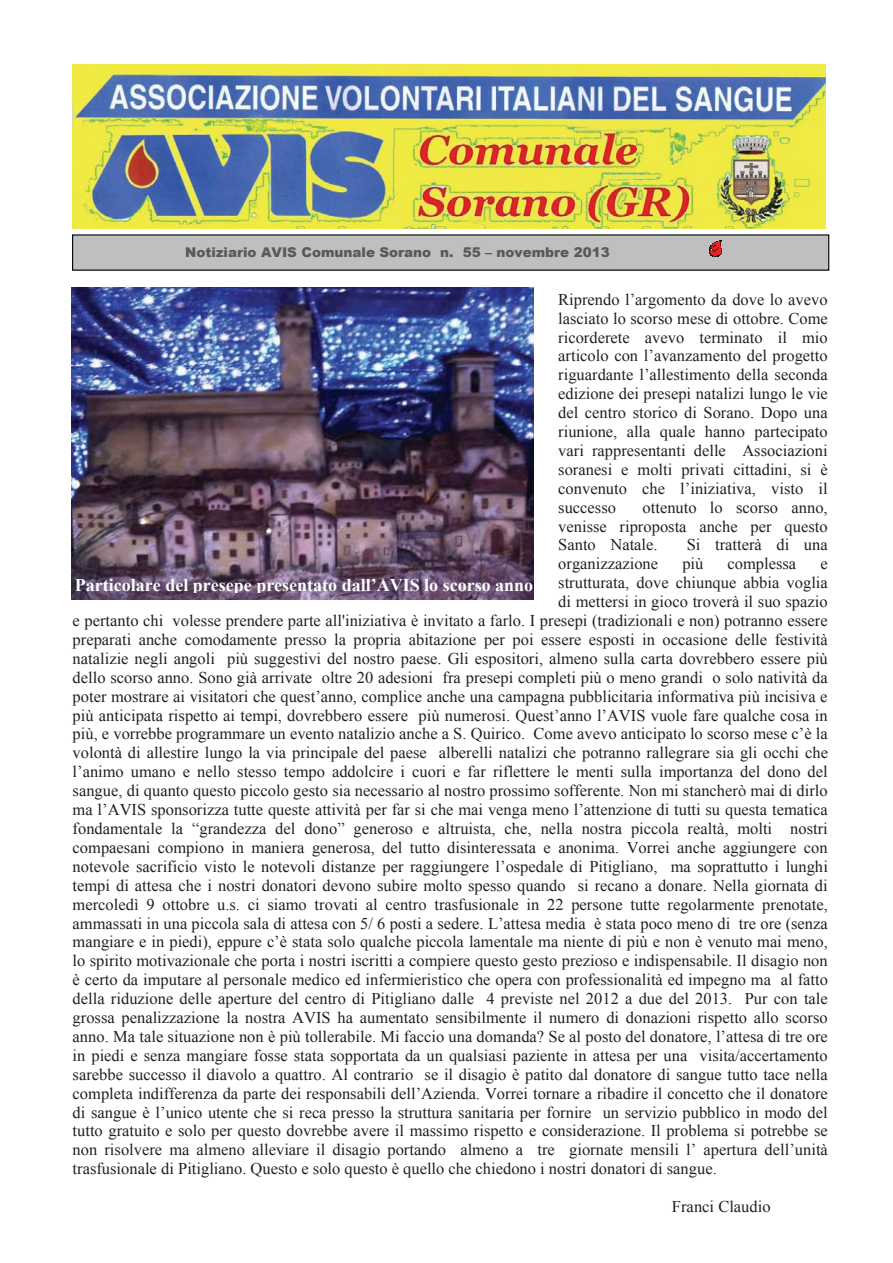
<style>
.page{position:relative;width:893px;height:1263px;background:#fff}
.page>*{position:absolute;margin:0;border:0;box-sizing:border-box;transform-origin:0 0}
.t1{font:700 18px "Times New Roman";color:#fff}
.t2{font:16.35px/18.9px "Times New Roman";color:#231f20;text-align:justify}
.t3{font:900 13.5px "Arial";color:#58595b}
</style>
<div class="page">
<img style="left:73px;top:64px;width:753px;height:164px">
<div style="left:73px;top:235px;width:756px;height:35px;background:#c0bfc0"></div>
<svg style="left:709px;top:241px;width:12px;height:16px"></svg>
<img style="left:71px;top:287px;width:463px;height:312px">
<p class="t3" style="left:185px;top:242px;width:426px">Notiziario AVIS Comunale Sorano n. 55 – novembre 2013</p>
<p class="t2" style="left:558px;top:290px;width:271px">Riprendo l’argomento da dove lo avevo lasciato lo scorso mese di ottobre. Come ricorderete avevo terminato il mio articolo con l’avanzamento del progetto riguardante l’allestimento della seconda edizione dei presepi natalizi lungo le vie del centro storico di Sorano. Dopo una riunione, alla quale hanno partecipato vari rappresentanti delle Associazioni soranesi e molti privati cittadini, si è convenuto che l’iniziativa, visto il successo</p>
<p class="t2" style="left:558px;top:498px;width:271px;text-indent:84px">ottenuto lo scorso anno, venisse riproposta anche per questo Santo Natale.</p>
<p class="t2" style="left:687px;top:536px;width:142px">Si tratterà di una</p>
<p class="t2" style="left:558px;top:554px;width:101px">organizzazione</p>
<p class="t2" style="left:682px;top:554px;width:23px">più</p>
<p class="t2" style="left:727px;top:554px;width:70px">complessa</p>
<p class="t2" style="left:820px;top:554px;width:9px">e</p>
<p class="t2" style="left:558px;top:573px;width:271px">strutturata, dove chiunque abbia voglia</p>
<p class="t2" style="left:558px;top:592px;width:271px">di mettersi in gioco troverà il suo spazio</p>
<p class="t2" style="left:73px;top:611px;width:756px">e pertanto chi volesse prendere parte all'iniziativa è invitato a farlo. I presepi (tradizionali e non) potranno essere</p>
<p class="t2" style="left:73px;top:630px;width:757px">preparati anche comodamente presso la propria abitazione per poi essere esposti in occasione delle festività</p>
<p class="t2" style="left:73px;top:649px;width:757px">natalizie negli angoli più suggestivi del nostro paese. Gli espositori, almeno sulla carta dovrebbero essere più</p>
<p class="t2" style="left:73px;top:668px;width:757px">dello scorso anno. Sono già arrivate oltre 20 adesioni fra presepi completi più o meno grandi o solo natività da</p>
<p class="t2" style="left:73px;top:687px;width:756px">poter mostrare ai visitatori che quest’anno, complice anche una campagna pubblicitaria informativa più incisiva e</p>
<p class="t2" style="left:73px;top:706px;width:756px">più anticipata rispetto ai tempi, dovrebbero essere più numerosi. Quest’anno l’AVIS vuole fare qualche cosa in</p>
<p class="t2" style="left:73px;top:725px;width:757px">più, e vorrebbe programmare un evento natalizio anche a S. Quirico. Come avevo anticipato lo scorso mese c’è la</p>
<p class="t2" style="left:73px;top:743px;width:757px">volontà di allestire lungo la via principale del paese alberelli natalizi che potranno rallegrare sia gli occhi che</p>
<p class="t2" style="left:73px;top:762px;width:757px">l’animo umano e nello stesso tempo addolcire i cuori e far riflettere le menti sulla importanza del dono del</p>
<p class="t2" style="left:73px;top:781px;width:757px">sangue, di quanto questo piccolo gesto sia necessario al nostro prossimo sofferente. Non mi stancherò mai di dirlo</p>
<p class="t2" style="left:73px;top:800px;width:757px">ma l’AVIS sponsorizza tutte queste attività per far si che mai venga meno l’attenzione di tutti su questa tematica</p>
<p class="t2" style="left:73px;top:819px;width:757px">fondamentale la “grandezza del dono” generoso e altruista, che, nella nostra piccola realtà, molti nostri</p>
<p class="t2" style="left:73px;top:838px;width:756px">compaesani compiono in maniera generosa, del tutto disinteressata e anonima. Vorrei anche aggiungere con</p>
<p class="t2" style="left:73px;top:857px;width:757px">notevole sacrificio visto le notevoli distanze per raggiungere l’ospedale di Pitigliano, ma soprattutto i lunghi</p>
<p class="t2" style="left:73px;top:876px;width:757px">tempi di attesa che i nostri donatori devono subire molto spesso quando si recano a donare. Nella giornata di</p>
<p class="t2" style="left:73px;top:895px;width:757px">mercoledì 9 ottobre u.s. ci siamo trovati al centro trasfusionale in 22 persone tutte regolarmente prenotate,</p>
<p class="t2" style="left:73px;top:914px;width:757px">ammassati in una piccola sala di attesa con 5/ 6 posti a sedere. L’attesa media è stata poco meno di tre ore (senza</p>
<p class="t2" style="left:73px;top:932px;width:757px">mangiare e in piedi), eppure c’è stata solo qualche piccola lamentale ma niente di più e non è venuto mai meno,</p>
<p class="t2" style="left:73px;top:951px;width:757px">lo spirito motivazionale che porta i nostri iscritti a compiere questo gesto prezioso e indispensabile. Il disagio non</p>
<p class="t2" style="left:73px;top:970px;width:757px">è certo da imputare al personale medico ed infermieristico che opera con professionalità ed impegno ma al fatto</p>
<p class="t2" style="left:73px;top:989px;width:757px">della riduzione delle aperture del centro di Pitigliano dalle 4 previste nel 2012 a due del 2013. Pur con tale</p>
<p class="t2" style="left:73px;top:1008px;width:756px">grossa penalizzazione la nostra AVIS ha aumentato sensibilmente il numero di donazioni rispetto allo scorso</p>
<p class="t2" style="left:73px;top:1027px;width:757px">anno. Ma tale situazione non è più tollerabile. Mi faccio una domanda? Se al posto del donatore, l’attesa di tre ore</p>
<p class="t2" style="left:73px;top:1046px;width:757px">in piedi e senza mangiare fosse stata sopportata da un qualsiasi paziente in attesa per una visita/accertamento</p>
<p class="t2" style="left:73px;top:1065px;width:757px">sarebbe successo il diavolo a quattro. Al contrario se il disagio è patito dal donatore di sangue tutto tace nella</p>
<p class="t2" style="left:73px;top:1084px;width:757px">completa indifferenza da parte dei responsabili dell’Azienda. Vorrei tornare a ribadire il concetto che il donatore</p>
<p class="t2" style="left:73px;top:1103px;width:756px">di sangue è l’unico utente che si reca presso la struttura sanitaria per fornire un servizio pubblico in modo del</p>
<p class="t2" style="left:73px;top:1122px;width:757px">tutto gratuito e solo per questo dovrebbe avere il massimo rispetto e considerazione. Il problema si potrebbe se</p>
<p class="t2" style="left:73px;top:1140px;width:757px">non risolvere ma almeno alleviare il disagio portando almeno a tre giornate mensili l’ apertura dell’unità</p>
<p class="t2" style="left:73px;top:1159px;width:646px">trasfusionale di Pitigliano. Questo e solo questo è quello che chiedono i nostri donatori di sangue.</p>
<p class="t2" style="left:672px;top:1197px;width:100px">Franci Claudio</p>
<p class="t1" style="left:75px;top:575px;width:460px">Particolare del presepe presentato dall’AVIS lo scorso anno</p>
</div>
